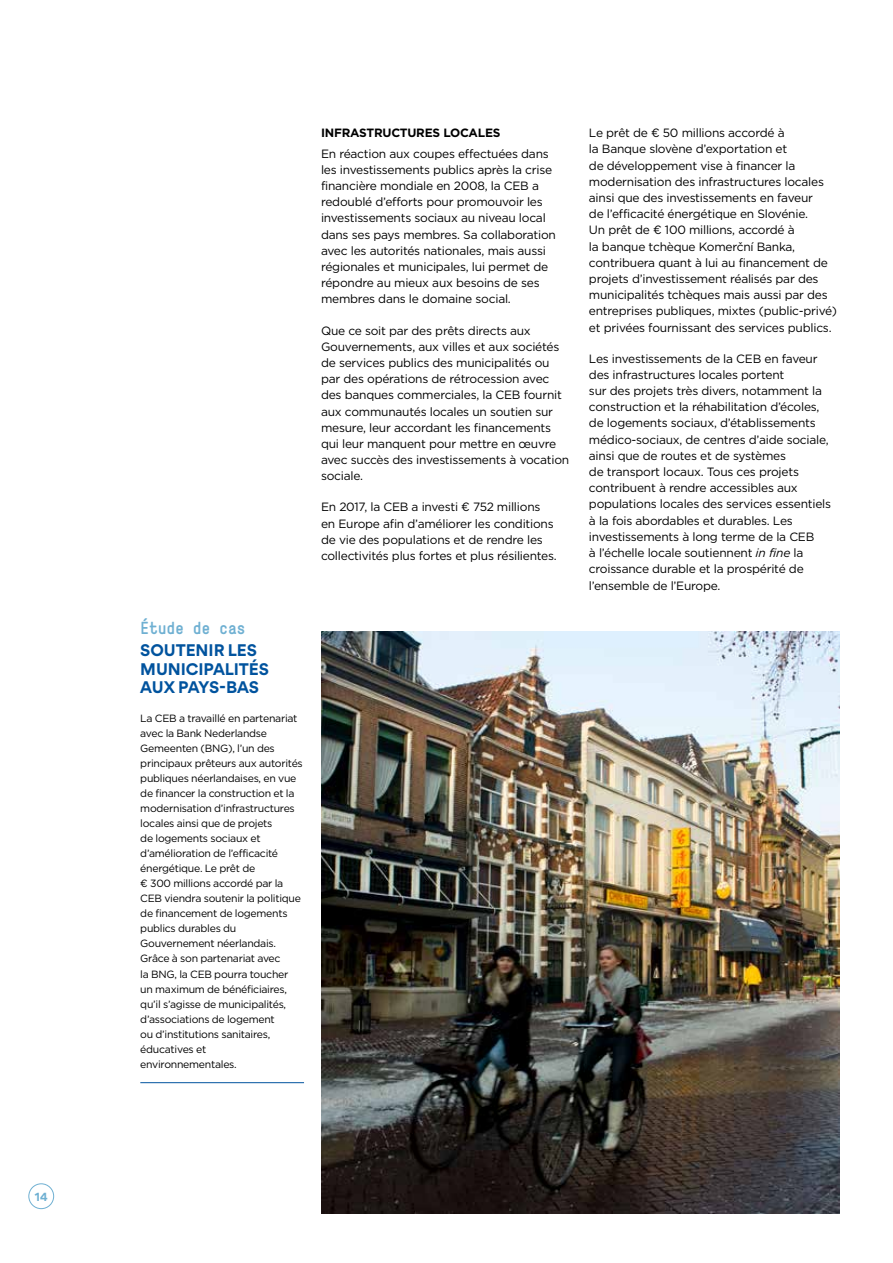
<style>
.page{position:relative;width:893px;height:1263px;background:#fff}
.page>*{position:absolute;margin:0;border:0;box-sizing:border-box;transform-origin:0 0}
.t1{font:16.5px "Simple Bold Titling";letter-spacing:-.02em;color:#6fb0d2}
.t2{font:700 15px/18px "Gordita";letter-spacing:-.005em;color:#00539e}
.t3{font:12px/16.2px "Gotham";letter-spacing:-.02em;color:#000}
.t4{font:700 12px "Gotham";letter-spacing:-.02em;color:#000}
.t5{font:10.5px/15px "Gotham";letter-spacing:-.025em;color:#000}
.t6{font:700 10.5px "Gordita";color:#6fb0d2}
.s1{font-style:italic}
</style>
<div class="page">
<hr style="left:140px;top:1082px;width:164px;height:1px;background:#00539e">
<img style="left:321px;top:631px;width:519px;height:582px">
<div style="left:28px;top:1183px;width:26px;height:26px;border:1px solid #6fb0d2;border-radius:50%"></div>
<p class="t6" style="left:35px;top:1188px;width:15px">14</p>
<p class="t4" style="left:321px;top:125px;width:181px">INFRASTRUCTURES LOCALES</p>
<p class="t3" style="left:321px;top:145px;width:236px">En réaction aux coupes effectuées dans les investissements publics après la crise financière mondiale en 2008, la CEB a redoublé d’efforts pour promouvoir les investissements sociaux au niveau local dans ses pays membres. Sa collaboration avec les autorités nationales, mais aussi régionales et municipales, lui permet de répondre au mieux aux besoins de ses membres dans le domaine social.</p>
<p class="t3" style="left:321px;top:322px;width:250px">Que ce soit par des prêts directs aux Gouvernements, aux villes et aux sociétés de services publics des municipalités ou par des opérations de rétrocession avec des banques commerciales, la CEB fournit aux communautés locales un soutien sur mesure, leur accordant les financements qui leur manquent pour mettre en œuvre avec succès des investissements à vocation sociale.</p>
<p class="t3" style="left:321px;top:499px;width:237px">En 2017, la CEB a investi € 752 millions en Europe afin d’améliorer les conditions de vie des populations et de rendre les collectivités plus fortes et plus résilientes.</p>
<h1 class="t1" style="left:140px;top:618px;width:107px">Étude de cas</h1>
<p class="t2" style="left:140px;top:641px;width:130px">SOUTENIR LES<br>MUNICIPALITÉS<br>AUX PAYS-BAS</p>
<p class="t5" style="left:140px;top:711px;width:164px">La CEB a travaillé en partenariat avec la Bank Nederlandse<br>Gemeenten (BNG), l’un des principaux prêteurs aux autorités publiques néerlandaises, en vue de financer la construction et la modernisation d’infrastructures locales ainsi que de projets<br>de logements sociaux et d’amélioration de l’efficacité énergétique. Le prêt de<br>€ 300 millions accordé par la<br>CEB viendra soutenir la politique de financement de logements publics durables du<br>Gouvernement néerlandais.<br>Grâce à son partenariat avec<br>la BNG, la CEB pourra toucher un maximum de bénéficiaires, qu’il s’agisse de municipalités, d’associations de logement<br>ou d’institutions sanitaires, éducatives et environnementales.</p>
<p class="t3" style="left:589px;top:125px;width:250px">Le prêt de € 50 millions accordé à<br>la Banque slovène d’exportation et<br>de développement vise à financer la modernisation des infrastructures locales ainsi que des investissements en faveur<br>de l’efficacité énergétique en Slovénie.<br>Un prêt de € 100 millions, accordé à<br>la banque tchèque Komerční Banka, contribuera quant à lui au financement de projets d’investissement réalisés par des municipalités tchèques mais aussi par des entreprises publiques, mixtes (public-privé) et privées fournissant des services publics.</p>
<p class="t3" style="left:589px;top:350px;width:244px">Les investissements de la CEB en faveur des infrastructures locales portent<br>sur des projets très divers, notamment la construction et la réhabilitation d’écoles, de logements sociaux, d’établissements médico-sociaux, de centres d’aide sociale, ainsi que de routes et de systèmes<br>de transport locaux. Tous ces projets contribuent à rendre accessibles aux populations locales des services essentiels à la fois abordables et durables. Les investissements à long terme de la CEB<br>à l’échelle locale soutiennent <span class="s1">in fine</span> la croissance durable et la prospérité de l’ensemble de l’Europe.</p>
</div>
